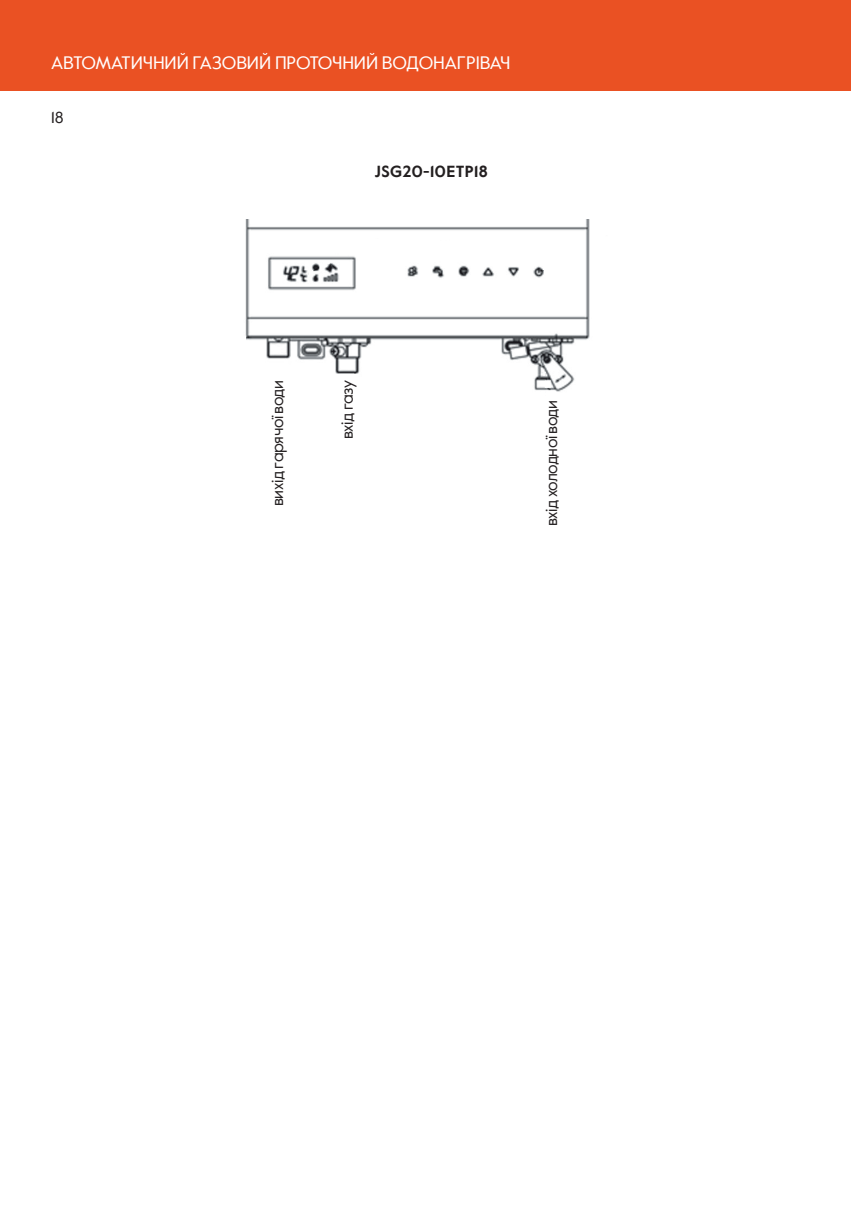
<style>
.page{position:relative;width:851px;height:1214px;background:#fff}
.page>*{position:absolute;margin:0;border:0;box-sizing:border-box;transform-origin:0 0}
.t1{font:18px "Value Sans Pro";letter-spacing:-.005em;color:#fff}
.t2{font:16px "Value Sans Pro";letter-spacing:-.03em;color:#231f20}
.t3{font:700 16px "Value Sans Pro";letter-spacing:.03em;color:#231f20}
</style>
<div class="page">
<div style="left:0;top:0;width:850px;height:91px;background:#ea5123"></div>
<img style="left:245px;top:220px;width:345px;height:172px">
<p class="t1" style="left:51px;top:51px;width:461px">АВТОМАТИЧНИЙ ГАЗОВИЙ ПРОТОЧНИЙ ВОДОНАГРІВАЧ</p>
<p class="t2" style="left:51px;top:108px;width:14px">18</p>
<p class="t3" style="left:374px;top:162px;width:115px">JSG20-10ETP18</p>
<p class="t2" style="left:268px;top:506px;width:127px;rotate:-90deg">вихід гарячої води</p>
<p class="t2" style="left:337px;top:439px;width:61px;rotate:-90deg">вхід газу</p>
<p class="t2" style="left:541px;top:526px;width:128px;rotate:-90deg">вхід холодної води</p>
</div>
